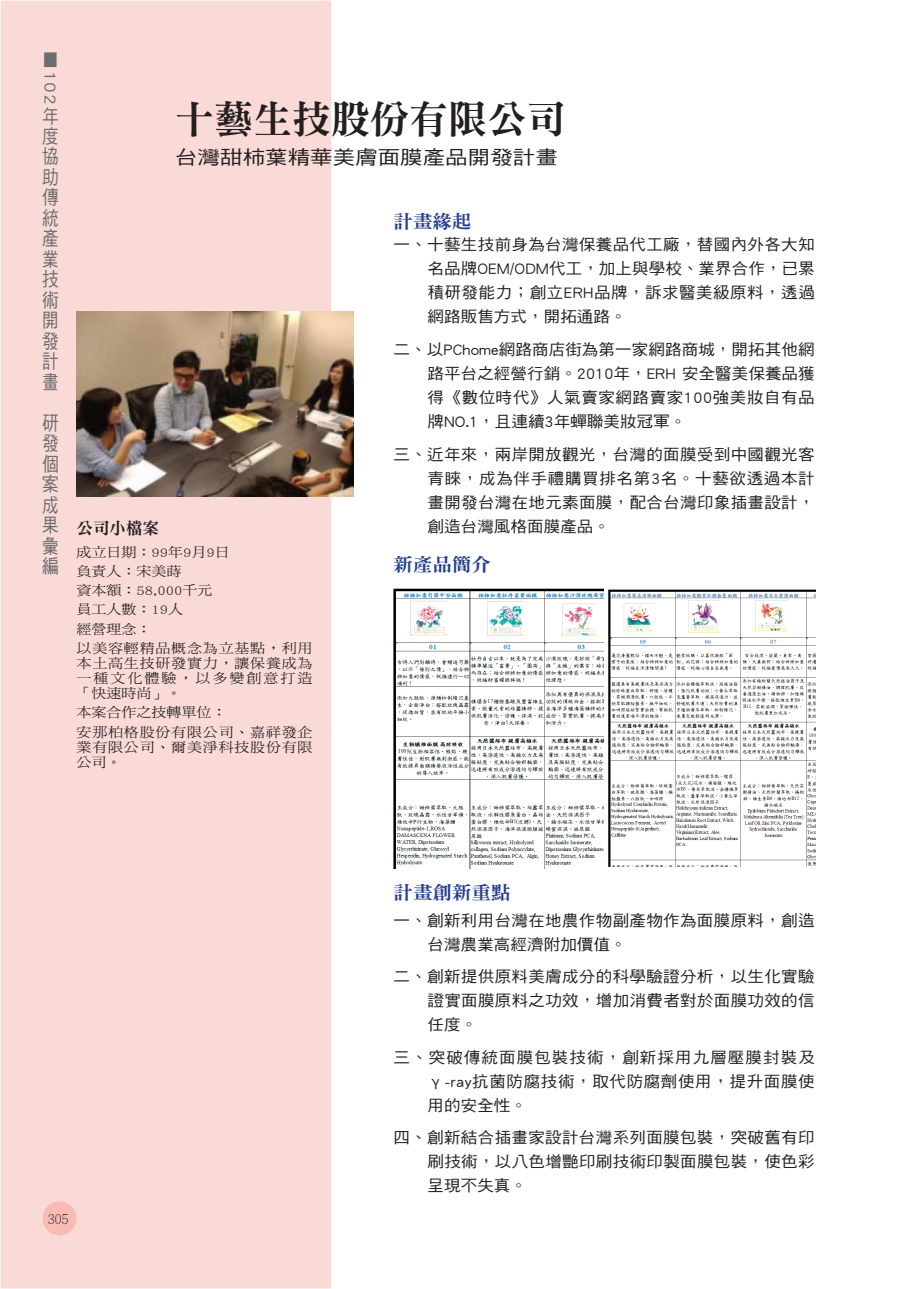
<style>
.page{position:relative;width:919px;height:1289px;background:#fff}
.page>*{position:absolute;margin:0;border:0;box-sizing:border-box;transform-origin:0 0}
.t1{font:39px "DF Ming Std W9";color:#231f20}
.t2{font:19.5px/20.5px "DF Hei Std W5";color:#6c6d70;text-align:justify;scale:.85 1}
.t3{font:19.2px "DF Hei Std W5";color:#231f20;scale:1.18 1}
.t4{font:18.6px "DF Ming Std W9";color:#253f8e;scale:1.05 1}
.t5{font:16.65px "DF Hei Std W5";color:#6c6d70;scale:1.18 1}
.t6{font:16.5px "DF Ming Std W9";color:#231f20}
.t7{font:15.6px/24px "DF Hei Std W5";letter-spacing:.02em;color:#231f20;text-align:justify;scale:1.05 1}
.t8{font:13.5px/15px "DF Ming Std W5";letter-spacing:.05em;color:#231f20;scale:1.11 1}
.t9{font:13.5px/19.2px "DF Ming Std W5";color:#231f20;scale:1.11 1}
.t10{font:300 13.5px "Adobe Ming Std";color:#231f20}
</style>
<div class="page">
<div style="left:0;top:0;width:332px;height:1288px;background:#f9dad7"></div>
<div style="left:43px;top:1201px;width:34px;height:34px;background:#f9bcb5;border-radius:50%"></div>
<img style="left:608px;top:589px;width:207px;height:277px">
<img style="left:393px;top:588px;width:210px;height:280px">
<img style="left:77px;top:312px;width:276px;height:184px">
<p class="t5" style="left:59px;top:50px;width:48px;rotate:90deg">■102</p>
<p class="t2" style="left:42px;top:105px;width:21px">年度協助傳統產業技術開發計</p>
<p class="t2" style="left:42px;top:364px;width:23px;line-height:39.2px">畫　研</p>
<p class="t2" style="left:42px;top:433px;width:21px">發個案成果彙編</p>
<h1 class="t1" style="left:175px;top:98px;width:391px">十藝生技股份有限公司</h1>
<p class="t3" style="left:175px;top:146px;width:326px">台灣甜柿葉精華美膚面膜產品開發計畫</p>
<p class="t6" style="left:77px;top:519px;width:84px">公司小檔案</p>
<p class="t9" style="left:77px;top:542px;width:214px">成立日期：99年9月9日<br>負責人：宋美蒔<br>資本額：58,000千元<br>員工人數：19人<br>經營理念：<br>以美容輕精品概念為立基點，利用</p>
<p class="t8" style="left:77px;top:655px;width:214px;text-align:justify">本土高生技研發實力，讓保養成為一種文化體驗，以多變創意打造「快速時尚」。</p>
<p class="t8" style="left:77px;top:702px;width:214px;line-height:19.2px">本案合作之技轉單位：<br>安那柏格股份有限公司、嘉祥發企</p>
<p class="t8" style="left:77px;top:739px;width:214px">業有限公司、爾美淨科技股份有限公司。</p>
<p class="t4" style="left:393px;top:211px;width:76px">計畫緣起</p>
<p class="t7" style="left:427px;top:232px;width:370px;text-indent:-34px">一、十藝生技前身為台灣保養品代工廠，替國內外各大知名品牌OEM/ODM代工，加上與學校、業界合作，已累積研發能力；創立ERH品牌，訴求醫美級原料，透過網路販售方式，開拓通路。</p>
<p class="t7" style="left:427px;top:337px;width:370px;text-indent:-34px">二、以PChome網路商店街為第一家網路商城，開拓其他網路平台之經營行銷。2010年，ERH 安全醫美保養品獲得《數位時代》人氣賣家網路賣家100強美妝自有品牌NO.1，且連續3年蟬聯美妝冠軍。</p>
<p class="t7" style="left:427px;top:441px;width:370px;text-indent:-34px">三、近年來，兩岸開放觀光，台灣的面膜受到中國觀光客青睞，成為伴手禮購買排名第3名。十藝欲透過本計畫開發台灣在地元素面膜，配合台灣印象插畫設計，創造台灣風格面膜產品。</p>
<p class="t4" style="left:393px;top:554px;width:94px">新產品簡介</p>
<p class="t10" style="left:48px;top:1211px;width:22px">305</p>
<p class="t4" style="left:393px;top:882px;width:113px">計畫創新重點</p>
<p class="t7" style="left:427px;top:908px;width:370px;text-indent:-34px">一、創新利用台灣在地農作物副產物作為面膜原料，創造台灣農業高經濟附加價值。</p>
<p class="t7" style="left:427px;top:964px;width:370px;text-indent:-34px">二、創新提供原料美膚成分的科學驗證分析，以生化實驗證實面膜原料之功效，增加消費者對於面膜功效的信任度。</p>
<p class="t7" style="left:427px;top:1045px;width:370px;text-indent:-34px">三、突破傳統面膜包裝技術，創新採用九層壓膜封裝及γ-ray抗菌防腐技術，取代防腐劑使用，提升面膜使用的安全性。</p>
<p class="t7" style="left:427px;top:1125px;width:370px;text-indent:-34px">四、創新結合插畫家設計台灣系列面膜包裝，突破舊有印刷技術，以八色增艷印刷技術印製面膜包裝，使色彩呈現不失真。</p>
</div>
